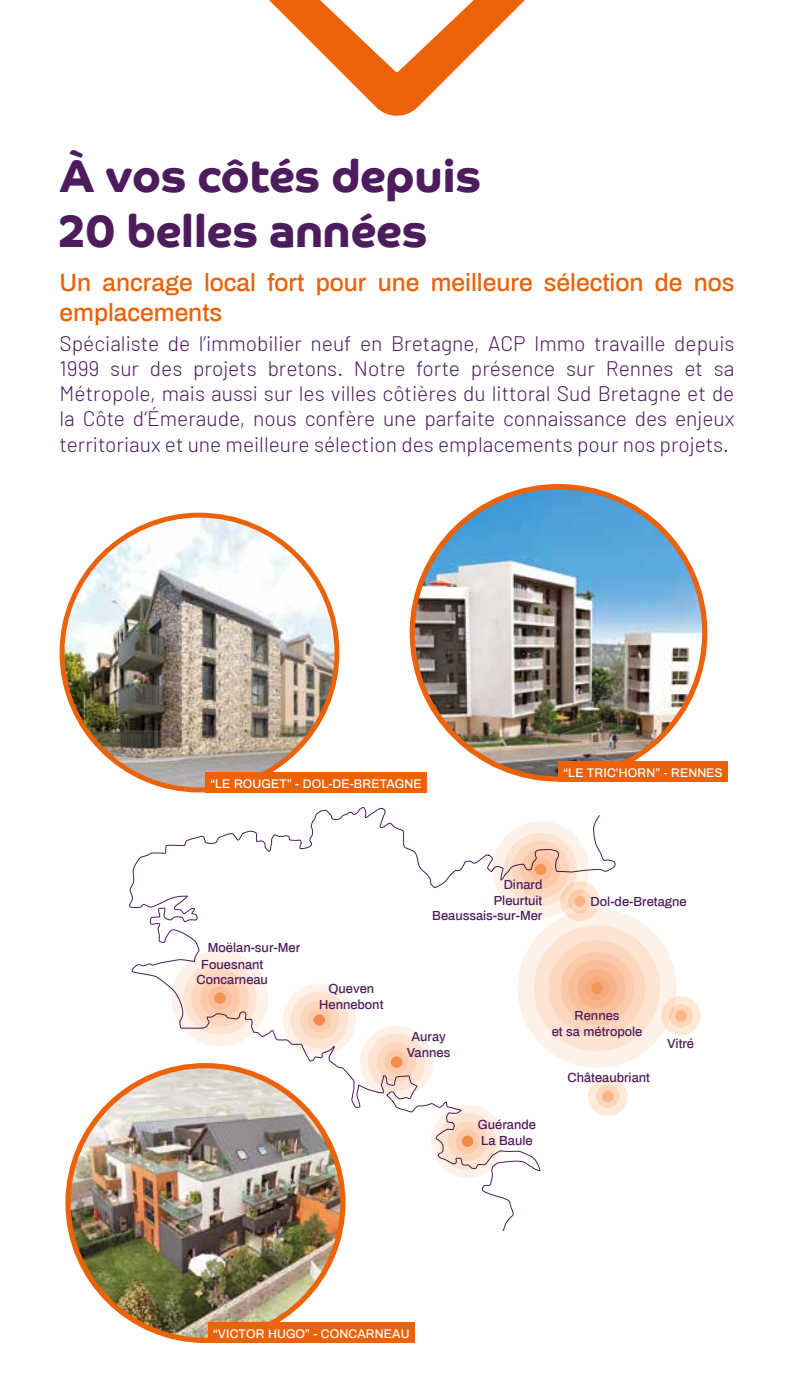
<style>
.page{position:relative;width:794px;height:1389px;background:#fff}
.page>*{position:absolute;margin:0;border:0;box-sizing:border-box;transform-origin:0 0}
.t1{font:700 45.5px/54.6px "Co Headline";color:#4d1c5c}
.t2{font:500 24.5px/29.4px "Archivo";color:#eb6209}
.t3{font:300 21px/25.2px "Barlow";color:#4d1c5c;text-align:justify}
.t4{font:500 12.78px/15.4px "Archivo";color:#4d1c5c;text-align:center}
.t5{font:500 12.25px "Archivo";letter-spacing:.01em;color:#fff}
</style>
<div class="page">
<div style="left:517px;top:909px;width:159px;height:159px;background:#fef1e7;border-radius:50%"></div>
<div style="left:534px;top:925px;width:126px;height:126px;background:#fde3d1;border-radius:50%"></div>
<div style="left:549px;top:940px;width:96px;height:96px;background:#fcd6bd;border-radius:50%"></div>
<div style="left:560px;top:952px;width:73px;height:73px;background:#fbcaab;border-radius:50%"></div>
<svg style="left:128px;top:807px;width:488px;height:425px"></svg>
<div style="left:568px;top:960px;width:57px;height:57px;background:#fabe9a;border-radius:50%"></div>
<div style="left:577px;top:969px;width:39px;height:39px;background:#f9b38b;border-radius:50%"></div>
<div style="left:585px;top:977px;width:24px;height:23px;background:#f8a97d;border-radius:50%"></div>
<div style="left:591px;top:983px;width:12px;height:11px;background:#f39555;border-radius:50%"></div>
<div style="left:492px;top:821px;width:97px;height:96px;background:#fef1e7;border-radius:50%"></div>
<div style="left:172px;top:950px;width:96px;height:96px;background:#fef1e7;border-radius:50%"></div>
<div style="left:504px;top:833px;width:73px;height:73px;background:#fde3d1;border-radius:50%"></div>
<div style="left:512px;top:841px;width:57px;height:57px;background:#fcd6bd;border-radius:50%"></div>
<svg style="left:521px;top:850px;width:39px;height:39px"></svg>
<svg style="left:529px;top:858px;width:23px;height:23px"></svg>
<div style="left:535px;top:864px;width:11px;height:11px;background:#f39555;border-radius:50%"></div>
<div style="left:588px;top:1077px;width:39px;height:39px;background:#fdeadb;border-radius:50%"></div>
<div style="left:596px;top:1085px;width:23px;height:23px;background:#fbd6bc;border-radius:50%"></div>
<div style="left:602px;top:1091px;width:11px;height:11px;background:#f8b686;border-radius:50%"></div>
<svg style="left:661px;top:996px;width:39px;height:40px"></svg>
<svg style="left:669px;top:1004px;width:23px;height:24px"></svg>
<div style="left:675px;top:1010px;width:11px;height:12px;background:#f8b686;border-radius:50%"></div>
<svg style="left:560px;top:882px;width:39px;height:39px"></svg>
<svg style="left:568px;top:890px;width:23px;height:23px"></svg>
<div style="left:574px;top:896px;width:11px;height:11px;background:#f8b686;border-radius:50%"></div>
<div style="left:183px;top:962px;width:73px;height:73px;background:#fde3d1;border-radius:50%"></div>
<svg style="left:283px;top:984px;width:73px;height:73px;background:#fadfcd"></svg>
<svg style="left:360px;top:1026px;width:73px;height:73px;background:#f7dccb"></svg>
<svg style="left:431px;top:1105px;width:73px;height:73px;background:#f5d9c9"></svg>
<svg style="left:191px;top:970px;width:58px;height:57px"></svg>
<svg style="left:200px;top:978px;width:40px;height:40px"></svg>
<div style="left:208px;top:986px;width:24px;height:24px;background:#fabe9a;border-radius:50%"></div>
<div style="left:214px;top:992px;width:12px;height:12px;background:#f39555;border-radius:50%"></div>
<svg style="left:269px;top:0;width:256px;height:116px"></svg>
<img style="left:412px;top:487px;width:292px;height:292px;border-radius:146px">
<img style="left:68px;top:1066px;width:275px;height:274px;border-radius:137px">
<img style="left:62px;top:515px;width:275px;height:275px;border-radius:137px">
<div style="left:558px;top:761px;width:170px;height:21px;background:#eb6209"></div>
<div style="left:208px;top:1322px;width:206px;height:21px;background:#eb6209"></div>
<div style="left:205px;top:772px;width:222px;height:20px;background:#eb6209"></div>
<h1 class="t1" style="left:60px;top:149px;width:423px">À vos côtés depuis<br>20 belles années</h1>
<p class="t2" style="left:60px;top:267px;width:676px">Un ancrage local fort pour une meilleure sélection de nos emplacements</p>
<p class="t3" style="left:60px;top:330px;width:676px">Spécialiste de l’immobilier neuf en Bretagne, ACP Immo travaille depuis 1999 sur des projets bretons. Notre forte présence sur Rennes et sa Métropole, mais aussi sur les villes côtières du littoral Sud Bretagne et de la Côte d’Émeraude, nous confère une parfaite connaissance des enjeux territoriaux et une meilleure sélection des emplacements pour nos projets.</p>
<p class="t5" style="left:210px;top:775px;width:213px">“LE ROUGET” - DOL-DE-BRETAGNE</p>
<p class="t5" style="left:563px;top:764px;width:161px">“LE TRIC’HORN” - RENNES</p>
<p class="t4" style="left:208px;top:939px;width:94px">Moëlan-sur-Mer</p>
<p class="t4" style="left:197px;top:956px;width:73px">Fouesnant<br>Concarneau</p>
<p class="t4" style="left:319px;top:980px;width:66px">Queven<br>Hennebont</p>
<p class="t4" style="left:432px;top:876px;width:112px;text-align:right">Dinard<br>Pleurtuit<br>Beaussais-sur-Mer</p>
<p class="t4" style="left:590px;top:893px;width:98px">Dol-de-Bretagne</p>
<p class="t4" style="left:407px;top:1028px;width:45px">Auray<br>Vannes</p>
<p class="t4" style="left:478px;top:1116px;width:60px;text-align:left">Guérande<br>La Baule</p>
<p class="t4" style="left:551px;top:1008px;width:92px">Rennes<br>et sa métropole</p>
<p class="t4" style="left:567px;top:1070px;width:84px">Châteaubriant</p>
<p class="t4" style="left:667px;top:1035px;width:28px">Vitré</p>
<p class="t5" style="left:213px;top:1325px;width:198px">“VICTOR HUGO” - CONCARNEAU</p>
</div>
